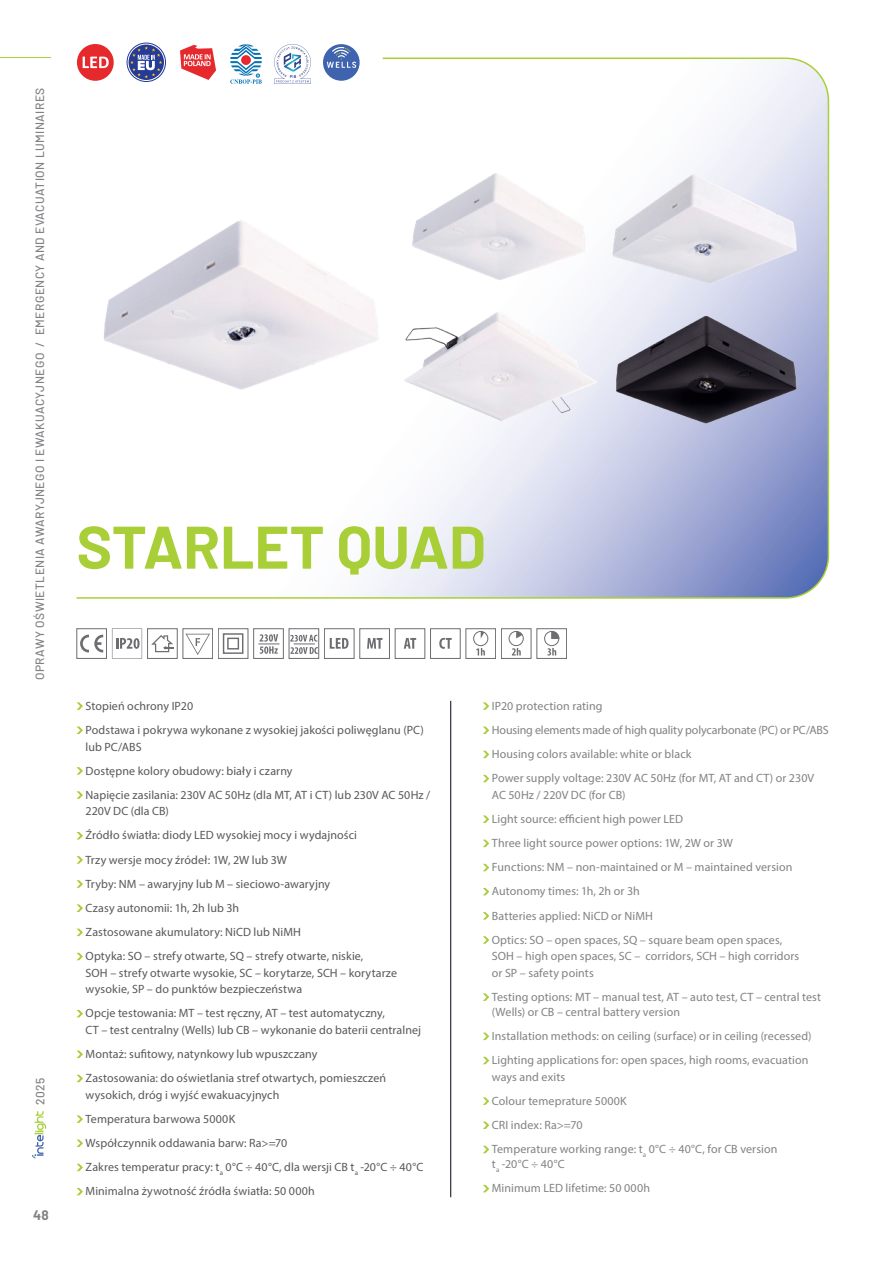
<style>
.page{position:relative;width:893px;height:1263px;background:#fff}
.page>*{position:absolute;margin:0;border:0;box-sizing:border-box;transform-origin:0 0}
.t1{font:700 60px "Barlow";color:#a9cf38}
.t2{font:700 13.5px "Barlow";color:#808285}
.t3{font:12px/24.2px "Myriad Pro";letter-spacing:.01em;color:#57585a}
.t4{font:12px/24.2px "Myriad Pro";letter-spacing:.005em;color:#808285}
.t5{font:500 12px "Barlow";letter-spacing:.04em;color:#808285}
</style>
<div class="page">
<svg style="left:32px;top:1111px;width:14px;height:47px"></svg>
<hr style="left:0;top:57px;width:51px;height:1px;background:#a9cf38">
<svg style="left:76px;top:57px;width:754px;height:542px"></svg>
<svg style="left:80px;top:635px;width:23px;height:17px"></svg>
<div style="left:77px;top:628px;width:30px;height:31px;border:1px solid #6c6d70"></div>
<svg style="left:77px;top:702px;width:6px;height:8px"></svg>
<svg style="left:77px;top:726px;width:6px;height:8px"></svg>
<svg style="left:77px;top:767px;width:6px;height:8px"></svg>
<svg style="left:77px;top:791px;width:6px;height:8px"></svg>
<svg style="left:77px;top:832px;width:6px;height:7px"></svg>
<svg style="left:77px;top:856px;width:6px;height:8px"></svg>
<svg style="left:77px;top:880px;width:6px;height:8px"></svg>
<svg style="left:77px;top:904px;width:6px;height:8px"></svg>
<svg style="left:77px;top:928px;width:6px;height:8px"></svg>
<svg style="left:77px;top:953px;width:6px;height:7px"></svg>
<svg style="left:77px;top:1010px;width:6px;height:7px"></svg>
<svg style="left:77px;top:1050px;width:6px;height:8px"></svg>
<svg style="left:77px;top:1075px;width:6px;height:7px"></svg>
<svg style="left:77px;top:1115px;width:6px;height:8px"></svg>
<svg style="left:77px;top:1139px;width:6px;height:8px"></svg>
<svg style="left:77px;top:1164px;width:6px;height:7px"></svg>
<svg style="left:77px;top:1188px;width:6px;height:7px"></svg>
<svg style="left:483px;top:702px;width:6px;height:8px"></svg>
<svg style="left:483px;top:726px;width:6px;height:8px"></svg>
<svg style="left:483px;top:751px;width:6px;height:7px"></svg>
<svg style="left:483px;top:775px;width:6px;height:7px"></svg>
<svg style="left:483px;top:815px;width:6px;height:8px"></svg>
<svg style="left:483px;top:840px;width:6px;height:7px"></svg>
<svg style="left:483px;top:864px;width:6px;height:7px"></svg>
<svg style="left:483px;top:888px;width:6px;height:7px"></svg>
<svg style="left:483px;top:912px;width:6px;height:7px"></svg>
<svg style="left:483px;top:936px;width:6px;height:8px"></svg>
<svg style="left:483px;top:993px;width:6px;height:8px"></svg>
<svg style="left:483px;top:1032px;width:6px;height:8px"></svg>
<svg style="left:483px;top:1057px;width:6px;height:7px"></svg>
<svg style="left:483px;top:1097px;width:6px;height:8px"></svg>
<svg style="left:483px;top:1121px;width:6px;height:8px"></svg>
<svg style="left:483px;top:1146px;width:6px;height:7px"></svg>
<svg style="left:483px;top:1185px;width:6px;height:7px"></svg>
<div style="left:537px;top:628px;width:30px;height:31px;border:1px solid #6c6d70"></div>
<svg style="left:547px;top:648px;width:9px;height:7px"></svg>
<div style="left:544px;top:631px;width:15px;height:15px;border:1px solid #6c6d70;border-radius:50%"></div>
<svg style="left:551px;top:631px;width:8px;height:8px"></svg>
<div style="left:430px;top:628px;width:30px;height:31px;border:1px solid #6c6d70"></div>
<svg style="left:439px;top:638px;width:13px;height:11px"></svg>
<div style="left:253px;top:628px;width:31px;height:31px;border:1px solid #6c6d70"></div>
<svg style="left:258px;top:634px;width:21px;height:20px"></svg>
<div style="left:289px;top:628px;width:30px;height:31px;border:1px solid #6c6d70"></div>
<svg style="left:290px;top:635px;width:28px;height:19px"></svg>
<div style="left:509px;top:631px;width:14px;height:15px;border:1px solid #6c6d70;border-radius:50%"></div>
<div style="left:501px;top:628px;width:30px;height:31px;border:1px solid #6c6d70"></div>
<svg style="left:512px;top:648px;width:9px;height:7px"></svg>
<svg style="left:516px;top:631px;width:6px;height:7px"></svg>
<div style="left:466px;top:628px;width:30px;height:31px;border:1px solid #6c6d70"></div>
<svg style="left:476px;top:648px;width:9px;height:7px"></svg>
<div style="left:473px;top:631px;width:15px;height:15px;border:1px solid #6c6d70;border-radius:50%"></div>
<svg style="left:481px;top:631px;width:3px;height:7px"></svg>
<div style="left:218px;top:628px;width:30px;height:31px;border:1px solid #6c6d70"></div>
<svg style="left:222px;top:633px;width:22px;height:21px"></svg>
<img style="left:398px;top:166px;width:408px;height:272px">
<div style="left:147px;top:628px;width:30px;height:31px;border:1px solid #6c6d70"></div>
<svg style="left:151px;top:635px;width:23px;height:17px"></svg>
<svg style="left:185px;top:634px;width:25px;height:21px"></svg>
<div style="left:183px;top:628px;width:30px;height:31px;border:1px solid #6c6d70"></div>
<div style="left:324px;top:628px;width:30px;height:31px;border:1px solid #6c6d70"></div>
<svg style="left:330px;top:638px;width:19px;height:11px"></svg>
<div style="left:359px;top:628px;width:31px;height:31px;border:1px solid #6c6d70"></div>
<svg style="left:367px;top:638px;width:15px;height:11px"></svg>
<div style="left:395px;top:628px;width:30px;height:31px;border:1px solid #6c6d70"></div>
<svg style="left:404px;top:638px;width:12px;height:11px"></svg>
<svg style="left:112px;top:628px;width:30px;height:31px"></svg>
<div style="left:77px;top:44px;width:37px;height:37px;background:#e6292d;border-radius:50%"></div>
<svg style="left:83px;top:57px;width:26px;height:11px"></svg>
<svg style="left:127px;top:43px;width:39px;height:39px"></svg>
<div style="left:128px;top:44px;width:37px;height:37px;border:1px solid #fff;border-radius:50%"></div>
<svg style="left:130px;top:46px;width:32px;height:32px"></svg>
<svg style="left:180px;top:45px;width:36px;height:35px"></svg>
<div style="left:323px;top:44px;width:37px;height:37px;background:#3f63af;border-radius:50%"></div>
<svg style="left:327px;top:47px;width:29px;height:21px"></svg>
<svg style="left:230px;top:44px;width:32px;height:40px"></svg>
<svg style="left:274px;top:44px;width:37px;height:40px"></svg>
<hr style="left:450px;top:701px;width:1px;height:496px;background:#01060e">
<img style="left:87px;top:198px;width:311px;height:208px">
<p class="t5" style="left:31px;top:680px;width:594px;rotate:-90deg">Oprawy oświetlenia awaryjnego i ewakuacyjnego / Emergency and evacuation luminaires</p>
<p class="t5" style="left:31px;top:1105px;width:29px;rotate:-90deg">2025</p>
<p class="t2" style="left:33px;top:1205px;width:17px">48</p>
<h1 class="t1" style="left:77px;top:503px;width:411px">STARLET QUAD</h1>
<p class="t3" style="left:86px;top:693px;width:340px">Stopień ochrony IP20<br>Podstawa i pokrywa wykonane z wysokiej jakości poliwęglanu (PC)</p>
<p class="t3" style="left:86px;top:734px;width:346px">lub PC/ABS<br>Dostępne kolory obudowy: biały i czarny<br>Napięcie zasilania: 230V AC 50Hz (dla MT, AT i CT) lub 230V AC 50Hz /</p>
<p class="t3" style="left:86px;top:799px;width:279px">220V DC (dla CB)<br>Źródło światła: diody LED wysokiej mocy i wydajności Trzy wersje mocy źródeł: 1W, 2W lub 3W<br>Tryby: NM – awaryjny lub M – sieciowo-awaryjny<br>Czasy autonomii: 1h, 2h lub 3h<br>Zastosowane akumulatory: NiCD lub NiMH<br>Optyka: SO – strefy otwarte, SQ – strefy otwarte, niskie,</p>
<p class="t3" style="left:86px;top:964px;width:313px;line-height:16.5px">SOH – strefy otwarte wysokie, SC – korytarze, SCH – korytarze wysokie, SP – do punktów bezpieczeństwa</p>
<p class="t3" style="left:86px;top:1005px;width:337px;line-height:16.5px">Opcje testowania: MT – test ręczny, AT – test automatyczny,<br>CT – test centralny (Wells) lub CB – wykonanie do baterii centralnej</p>
<p class="t3" style="left:86px;top:1042px;width:302px">Montaż: sufitowy, natynkowy lub wpuszczany<br>Zastosowania: do oświetlania stref otwartych, pomieszczeń</p>
<p class="t3" style="left:86px;top:1082px;width:339px">wysokich, dróg i wyjść ewakuacyjnych<br>Temperatura barwowa 5000K<br>Współczynnik oddawania barw: Ra&gt;=70<br>Zakres temperatur pracy: t<sub>a</sub> 0°C ÷ 40°C, dla wersji CB t<sub>a</sub> -20°C ÷ 40°C Minimalna żywotność źródła światła: 50 000h</p>
<p class="t4" style="left:492px;top:693px;width:338px">IP20 protection rating<br>Housing elements made of high quality polycarbonate (PC) or PC/ABS Housing colors available: white or black<br>Power supply voltage: 230V AC 50Hz (for MT, AT and CT) or 230V</p>
<p class="t4" style="left:492px;top:782px;width:302px">AC 50Hz / 220V DC (for CB)<br>Light source: efficient high power LED<br>Three light source power options: 1W, 2W or 3W<br>Functions: NM – non-maintained or M – maintained version Autonomy times: 1h, 2h or 3h<br>Batteries applied: NiCD or NiMH<br>Optics: SO – open spaces, SQ – square beam open spaces,</p>
<p class="t4" style="left:492px;top:948px;width:309px;line-height:16.5px">SOH – high open spaces, SC – corridors, SCH – high corridors or SP – safety points</p>
<p class="t4" style="left:492px;top:989px;width:331px;line-height:15px">Testing options: MT – manual test, AT – auto test, CT – central test (Wells) or CB – central battery version</p>
<p class="t4" style="left:492px;top:1024px;width:321px">Installation methods: on ceiling (surface) or in ceiling (recessed)<br>Lighting applications for: open spaces, high rooms, evacuation</p>
<p class="t4" style="left:492px;top:1064px;width:287px">ways and exits<br>Colour temeprature 5000K<br>CRI index: Ra&gt;=70<br>Temperature working range: t<sub>a</sub> 0°C ÷ 40°C, for CB version</p>
<p class="t4" style="left:492px;top:1152px;width:160px">t<sub>a</sub> -20°C ÷ 40°C<br>Minimum LED lifetime: 50 000h</p>
</div>
